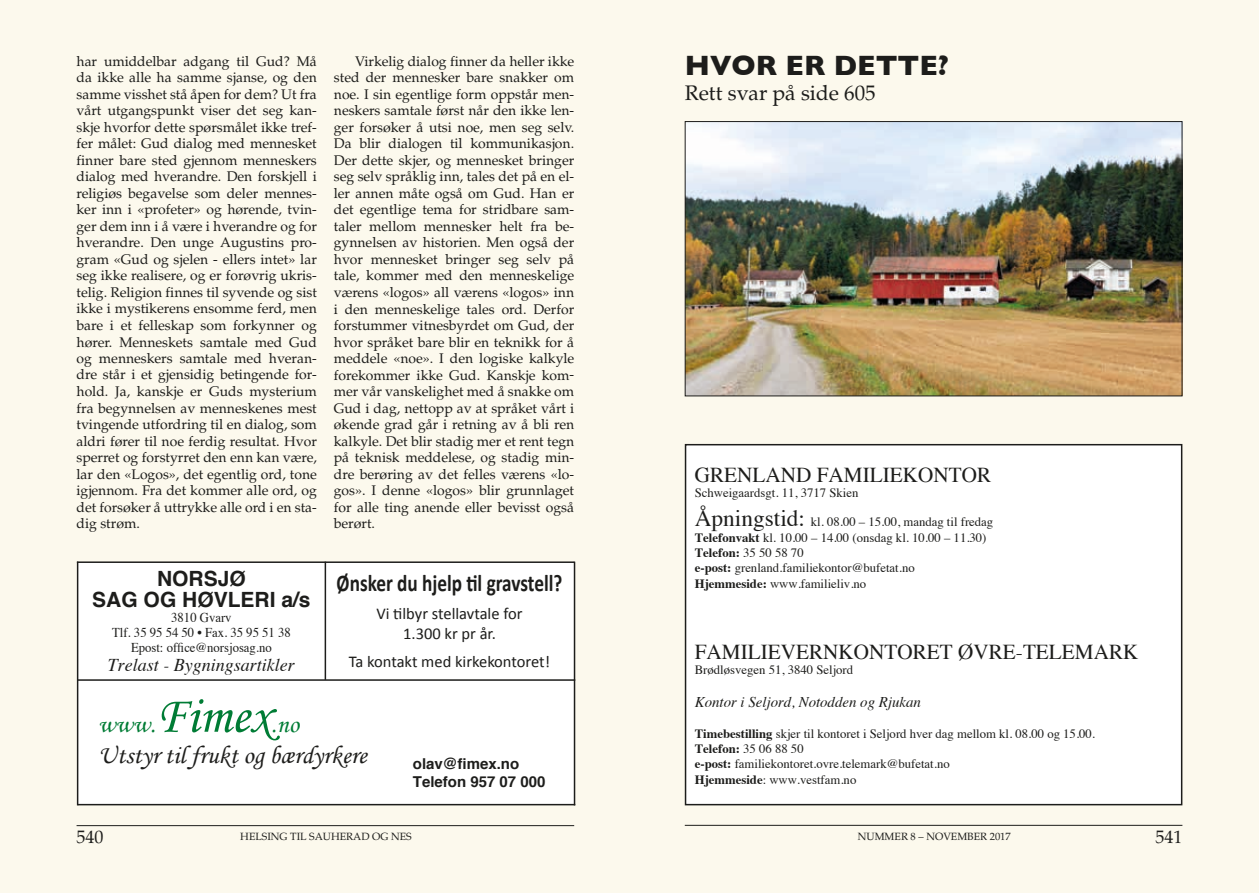
<style>
.page{position:relative;width:1259px;height:893px;background:#fcf9ed}
.page>*{position:absolute;margin:0;border:0;box-sizing:border-box;transform-origin:0 0}
.t1{font:700 28.5px "Gill Sans";color:#1d1d1b}
.t2{font:25.5px/31.5px "Monotype Corsiva";color:#1d1d1b}
.t3{font:700 24px "Calibri";color:#1d1d1b;scale:.8 1}
.t4{font:21.15px "Times";color:#1d1d1b}
.t5{font:700 21px/21px "Helvetica";color:#1d1d1b;text-align:center}
.t6{font:21px "Palatino";color:#1d1d1b}
.t7{font:italic 18px "Times";color:#1d1d1b}
.t8{font:18px "Palatino";color:#1d1d1b}
.t9{font:16.5px/19.8px "Calibri";color:#1d1d1b;text-align:center}
.t10{font:700 15px/18px "Helvetica";color:#1d1d1b}
.t11{font:italic 14.85px "Times";color:#1d1d1b}
.t12{font:13.95px/16.5px "Palatino";color:#1d1d1b;text-align:justify}
.t13{font:13.5px/15px "Times";color:#1d1d1b;text-align:center;scale:.94 1}
.t14{font:12.75px/15.3px "Times";color:#1d1d1b}
.t15{font:10.5px "Palatino";color:#1d1d1b}
.s1{font-size:23.4px}
.s2{font-weight:700}
.s3{color:#007c35}
.s4{font-size:52.5px;color:#007c35}
</style>
<div class="page">
<hr style="left:77px;top:825px;width:497px;height:1px;background:#1d1d1b">
<hr style="left:685px;top:825px;width:497px;height:1px;background:#1d1d1b">
<div style="left:78px;top:562px;width:496px;height:242px;background:#fff"></div>
<hr style="left:77px;top:561px;width:497px;height:2px;background:#1d1d1b">
<hr style="left:78px;top:679px;width:497px;height:2px;background:#1d1d1b">
<hr style="left:78px;top:804px;width:497px;height:1px;background:#1d1d1b">
<hr style="left:325px;top:562px;width:1px;height:118px;background:#1d1d1b">
<hr style="left:77px;top:562px;width:1px;height:243px;background:#1d1d1b">
<hr style="left:574px;top:562px;width:1px;height:243px;background:#1d1d1b">
<img style="left:687px;top:123px;width:493px;height:271px">
<div style="left:685px;top:121px;width:497px;height:275px;border:1px solid #1d1d1b"></div>
<div style="left:685px;top:445px;width:496px;height:360px;background:#fff"></div>
<div style="left:685px;top:444px;width:497px;height:361px;border:2px solid #1d1d1b"></div>
<p class="t12" style="left:77px;top:53px;width:242px">har umiddelbar adgang til Gud? Må da ikke alle ha samme sjanse, og den samme visshet stå åpen for dem? Ut fra vårt utgangspunkt viser det seg kan&shy;skje hvorfor dette spørsmålet ikke tref&shy;fer målet: Gud dialog med mennesket finner bare sted gjennom menneskers dialog med hverandre. Den forskjell i religiøs begavelse som deler mennes&shy;ker inn i «profeter» og hørende, tvin&shy;ger dem inn i å være i hverandre og for hverandre. Den unge Augustins pro&shy;gram «Gud og sjelen - ellers intet» lar seg ikke realisere, og er forøvrig ukris&shy;telig. Religion finnes til syvende og sist ikke i mystikerens ensomme ferd, men bare i et felleskap som forkynner og hører. Menneskets samtale med Gud og menneskers samtale med hveran&shy;dre står i et gjensidig betingende for&shy;hold. Ja, kanskje er Guds mysterium fra begynnelsen av menneskenes mest tvingende utfordring til en dialog, som aldri fører til noe ferdig resultat. Hvor sperret og forstyrret den enn kan være, lar den «Logos», det egentlig ord, tone igjennom. Fra det kommer alle ord, og det forsøker å uttrykke alle ord i en sta&shy;dig strøm.</p>
<p class="t12" style="left:334px;top:53px;width:242px;text-indent:21px">Virkelig dialog finner da heller ikke sted der mennesker bare snakker om noe. I sin egentlige form oppstår men&shy;neskers samtale først når den ikke len&shy;ger forsøker å utsi noe, men seg selv.<br>Da blir dialogen til kommunikasjon.<br>Der dette skjer, og mennesket bringer seg selv språklig inn, tales det på en el&shy;ler annen måte også om Gud. Han er det egentlige tema for stridbare sam&shy;taler mellom mennesker helt fra be&shy;gynnelsen av historien. Men også der hvor mennesket bringer seg selv på tale, kommer med den menneskelige værens «logos» all værens «logos» inn i den menneskelige tales ord. Derfor forstummer vitnesbyrdet om Gud, der hvor språket bare blir en teknikk for å meddele «noe». I den logiske kalkyle forekommer ikke Gud. Kanskje kom&shy;mer vår vanskelighet med å snakke om Gud i dag, nettopp av at språket vårt i økende grad går i retning av å bli ren kalkyle. Det blir stadig mer et rent tegn på teknisk meddelese, og stadig min&shy;dre berøring av det felles værens «lo&shy;gos». I denne «logos» blir grunnlaget for alle ting anende eller bevisst også berørt.</p>
<h1 class="t1" style="left:685px;top:43px;width:266px">HVOR ER DETTE?</h1>
<h3 class="t6" style="left:685px;top:81px;width:192px">Rett svar på side 605</h3>
<h3 class="t4" style="left:695px;top:455px;width:298px">GRENLAND FAMILIEKONTOR</h3>
<p class="t14" style="left:695px;top:484px;width:165px">Schweigaardsgt. 11, 3717 Skien</p>
<p class="t14" style="left:695px;top:513px;width:300px"><span class="s1">Åpningstid:</span> kl. 08.00 – 15.00, mandag til fredag <span class="s2">Telefonvakt</span> kl. 10.00 – 14.00 (onsdag kl. 10.00 – 11.30)<br><span class="s2">Telefon:</span> 35 50 58 70<br><span class="s2">e-post:</span> grenland.familiekontor@bufetat.no<br><span class="s2">Hjemmeside:</span> www.familieliv.no</p>
<h3 class="t5" style="left:92px;top:568px;width:220px">NORSJØ<br>SAG OG HØVLERI a/s</h3>
<p class="t13" style="left:112px;top:608px;width:191px">3810 Gvarv<br>Tlf. 35 95 54 50 • Fax. 35 95 51 38<br>Epost: office@norsjosag.no</p>
<p class="t7" style="left:108px;top:649px;width:189px">Trelast - Bygningsartikler</p>
<h2 class="t2" style="left:98px;top:708px;width:270px"><span class="s3">www.</span><span class="s4">Fimex</span><span class="s3">.no<br></span>Utstyr til frukt og bærdyrkere</h2>
<h3 class="t3" style="left:337px;top:568px;width:284px">Ønsker du hjelp til gravstell?</h3>
<p class="t9" style="left:376px;top:603px;width:148px">Vi tilbyr stellavtale for<br>1.300 kr pr år.</p>
<p class="t9" style="left:349px;top:651px;width:203px">Ta kontakt med kirkekontoret!</p>
<h3 class="t4" style="left:695px;top:632px;width:445px">FAMILIEVERNKONTORET ØVRE-TELEMARK</h3>
<p class="t14" style="left:695px;top:661px;width:160px">Brødløsvegen 51, 3840 Seljord</p>
<p class="t11" style="left:695px;top:689px;width:228px">Kontor i Seljord, Notodden og Rjukan</p>
<p class="t14" style="left:695px;top:725px;width:402px"><span class="s2">Timebestilling</span> skjer til kontoret i Seljord hver dag mellom kl. 08.00 og 15.00.<br><span class="s2">Telefon:</span> 35 06 88 50<br><span class="s2">e-post:</span> familiekontoret.ovre.telemark@bufetat.no<br><span class="s2">Hjemmeside</span>: www.vestfam.no</p>
<p class="t10" style="left:413px;top:755px;width:134px">olav@fimex.no<br>Telefon 957 07 000</p>
<p class="t8" style="left:77px;top:826px;width:29px">540</p>
<p class="t15" style="left:240px;top:831px;width:173px">HELSING TIL SAUHERAD OG NES</p>
<p class="t15" style="left:858px;top:831px;width:154px">NUMMER 8 – NOVEMBER 2017</p>
<p class="t8" style="left:1155px;top:826px;width:28px">541</p>
</div>
